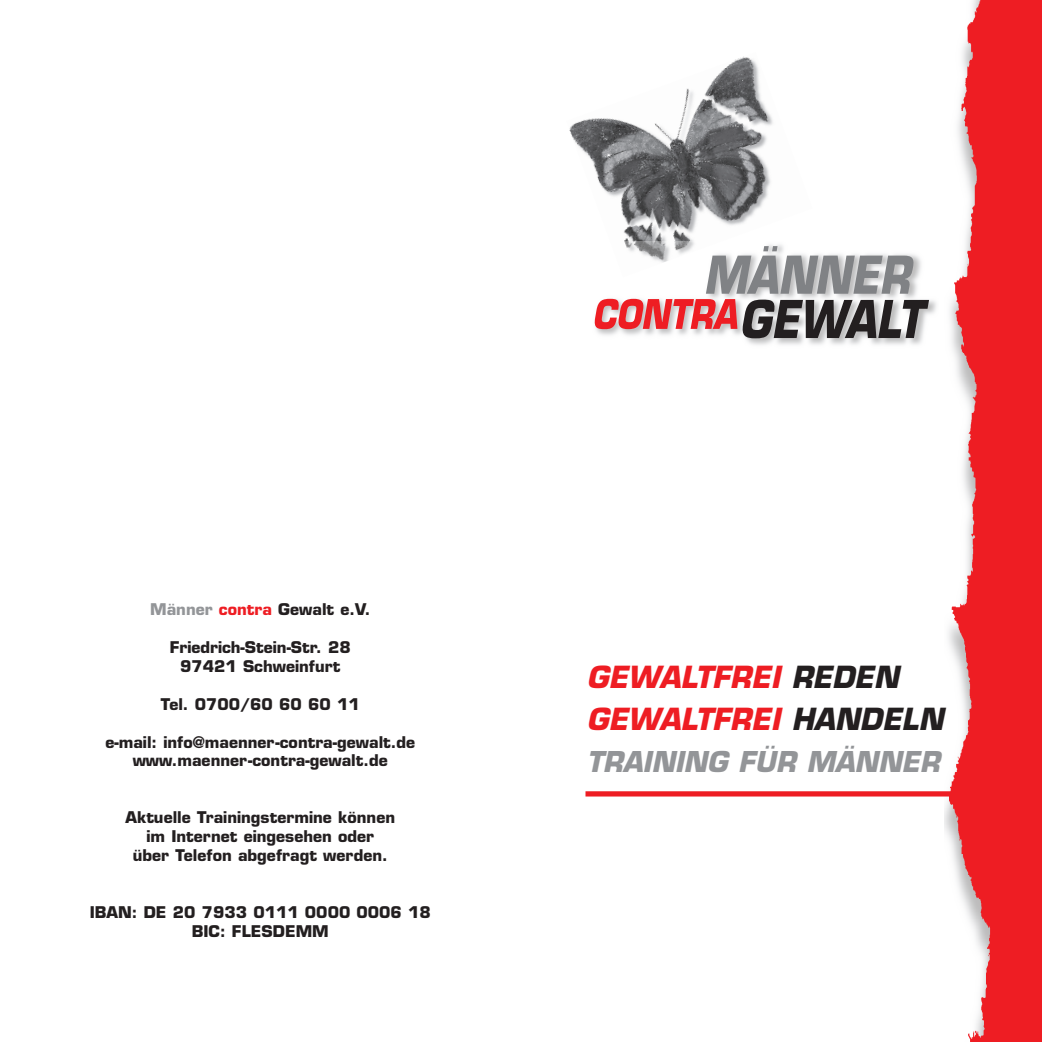
<style>
.page{position:relative;width:1042px;height:1042px;background:#fff}
.page>*{position:absolute;margin:0;border:0;box-sizing:border-box;transform-origin:0 0}
.t1{font:italic 700 29.75px/42px "Eurostile";color:#ee1d23;scale:.96 1}
.t2{font:italic 700 28px "Eurostile";color:#939598;scale:.96 1}
.t3{font:700 15.75px/18.9px "Eurostile";color:#231f20;text-align:center}
.s1{color:#939598}
.s2{color:#ee1d23}
.s3{color:#231f20}
</style>
<div class="page">
<img style="left:950px;top:0;width:92px;height:1042px">
<img style="left:569px;top:56px;width:204px;height:186px">
<div style="left:585px;top:791px;width:425px;height:5px;background:#ee1d23"></div>
<img style="left:624px;top:242px;width:312px;height:103px">
<svg style="left:594px;top:246px;width:335px;height:92px"></svg>
<p class="t3" style="left:150px;top:600px;width:222px"><span class="s1">Männer</span> <span class="s2">contra</span> Gewalt e.V.</p>
<p class="t3" style="left:170px;top:637px;width:182px">Friedrich-Stein-Str. 28<br>97421 Schweinfurt</p>
<p class="t3" style="left:161px;top:694px;width:200px">Tel. 0700/60 60 60 11</p>
<p class="t3" style="left:105px;top:732px;width:311px">e-mail: info@maenner-contra-gewalt.de www.maenner-contra-gewalt.de</p>
<p class="t3" style="left:125px;top:808px;width:271px">Aktuelle Trainingstermine können im Internet eingesehen oder<br>über Telefon abgefragt werden.</p>
<p class="t3" style="left:90px;top:902px;width:343px">IBAN: DE 20 7933 0111 0000 0006 18<br>BIC: FLESDEMM</p>
<h1 class="t1" style="left:587px;top:655px;width:373px">GEWALTFREI <span class="s3">REDEN<br></span>GEWALTFREI <span class="s3">HANDELN</span></h1>
<h2 class="t2" style="left:587px;top:744px;width:369px">TRAINING FÜR MÄNNER</h2>
</div>
